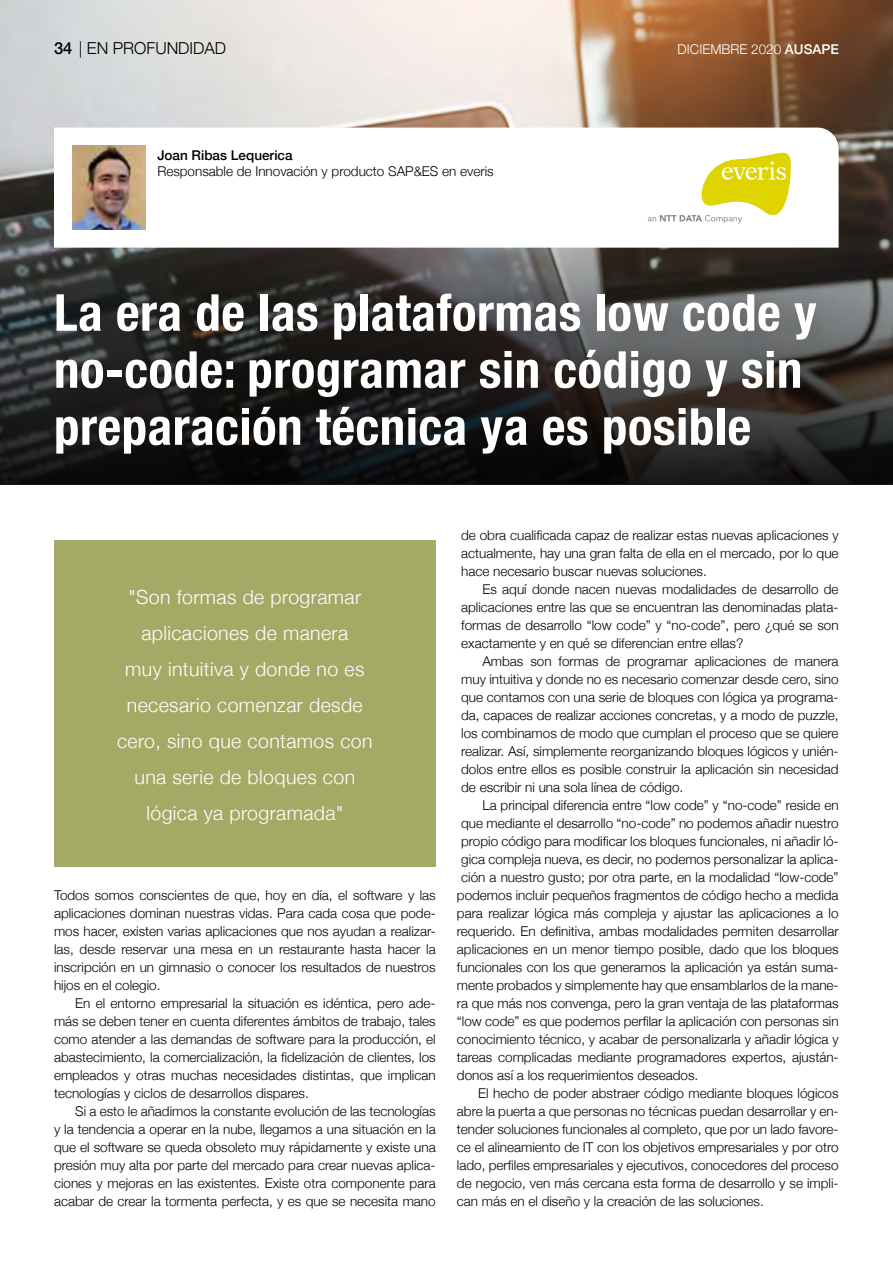
<style>
.page{position:relative;width:893px;height:1263px;background:#fff}
.page>*{position:absolute;margin:0;border:0;box-sizing:border-box;transform-origin:0 0}
.t1{font:700 condensed 51px/57px "Helvetica Neue";letter-spacing:.01em;color:#fff}
.t2{font:300 19.5px/36px "Helvetica Neue";letter-spacing:.02em;color:#fff;text-align:center}
.t3{font:300 16.5px "Helvetica Neue";color:#000}
.t4{font:300 13.5px/18px "Helvetica Neue";color:#000;text-align:justify}
.t5{font:300 13.5px "Helvetica Neue";color:#fff}
.t6{font:500 13.5px "Helvetica Neue";color:#000}
.s1{font-weight:500}
</style>
<div class="page">
<img style="left:0;top:0;width:893px;height:128px">
<svg style="left:0;top:128px;width:893px;height:357px;background:#413f3d"></svg>
<svg style="left:54px;top:128px;width:785px;height:120px"></svg>
<div style="left:29px;top:268px;width:812px;height:211px;background:#000;opacity:.29"></div>
<img style="left:73px;top:146px;width:73px;height:83px">
<svg style="left:648px;top:144px;width:144px;height:85px"></svg>
<div style="left:54px;top:540px;width:382px;height:326px;background:#a4aa65"></div>
<p class="t3" style="left:54px;top:35px;width:174px"><span class="s1">34</span> | EN PROFUNDIDAD</p>
<p class="t6" style="left:157px;top:144px;width:137px">Joan Ribas Lequerica</p>
<p class="t4" style="left:157px;top:161px;width:338px">Responsable de Innovación y producto SAP&amp;ES en everis</p>
<p class="t5" style="left:678px;top:38px;width:163px">DICIEMBRE 2020 <span class="s1">AUSAPE</span></p>
<h1 class="t1" style="left:54px;top:281px;width:764px">La era de las plataformas low code y no-code: programar sin código y sin preparación técnica ya es posible</h1>
<h2 class="t2" style="left:117px;top:578px;width:257px">"Son formas de programar aplicaciones de manera<br>muy intuitiva y donde no es necesario comenzar desde cero, sino que contamos con una serie de bloques con lógica ya programada"</h2>
<p class="t4" style="left:54px;top:885px;width:383px">Todos somos conscientes de que, hoy en día, el software y las aplicaciones dominan nuestras vidas. Para cada cosa que pode&shy;mos hacer, existen varias aplicaciones que nos ayudan a realizar&shy;las, desde reservar una mesa en un restaurante hasta hacer la inscripción en un gimnasio o conocer los resultados de nuestros hijos en el colegio.</p>
<p class="t4" style="left:54px;top:993px;width:383px;text-indent:21px">En el entorno empresarial la situación es idéntica, pero ade&shy;más se deben tener en cuenta diferentes ámbitos de trabajo, tales como atender a las demandas de software para la producción, el abastecimiento, la comercialización, la fidelización de clientes, los empleados y otras muchas necesidades distintas, que implican tecnologías y ciclos de desarrollos dispares.</p>
<p class="t4" style="left:54px;top:1101px;width:383px;text-indent:21px">Si a esto le añadimos la constante evolución de las tecnologías y la tendencia a operar en la nube, llegamos a una situación en la que el software se queda obsoleto muy rápidamente y existe una presión muy alta por parte del mercado para crear nuevas aplica&shy;ciones y mejoras en las existentes. Existe otra componente para acabar de crear la tormenta perfecta, y es que se necesita mano</p>
<p class="t4" style="left:461px;top:525px;width:379px">de obra cualificada capaz de realizar estas nuevas aplicaciones y actualmente, hay una gran falta de ella en el mercado, por lo que hace necesario buscar nuevas soluciones.</p>
<p class="t4" style="left:461px;top:579px;width:379px;text-indent:21px">Es aquí donde nacen nuevas modalidades de desarrollo de aplicaciones entre las que se encuentran las denominadas plata&shy;formas de desarrollo “low code” y “no-code”, pero ¿qué se son exactamente y en qué se diferencian entre ellas?</p>
<p class="t4" style="left:461px;top:651px;width:379px;text-indent:21px">Ambas son formas de programar aplicaciones de manera muy intuitiva y donde no es necesario comenzar desde cero, sino que contamos con una serie de bloques con lógica ya programa&shy;da, capaces de realizar acciones concretas, y a modo de puzzle, los combinamos de modo que cumplan el proceso que se quiere realizar. Así, simplemente reorganizando bloques lógicos y unién&shy;dolos entre ellos es posible construir la aplicación sin necesidad de escribir ni una sola línea de código.</p>
<p class="t4" style="left:482px;top:795px;width:358px">La principal diferencia entre “low code” y “no-code” reside en</p>
<p class="t4" style="left:461px;top:813px;width:379px">que mediante el desarrollo “no-code” no podemos añadir nuestro</p>
<p class="t4" style="left:461px;top:831px;width:379px">propio código para modificar los bloques funcionales, ni añadir ló-</p>
<p class="t4" style="left:461px;top:849px;width:379px">gica compleja nueva, es decir, no podemos personalizar la aplica-</p>
<p class="t4" style="left:461px;top:867px;width:379px">ción a nuestro gusto; por otra parte, en la modalidad “low-code”</p>
<p class="t4" style="left:457px;top:885px;width:383px">podemos incluir pequeños fragmentos de código hecho a medida</p>
<p class="t4" style="left:457px;top:903px;width:383px">para realizar lógica más compleja y ajustar las aplicaciones a lo</p>
<p class="t4" style="left:457px;top:921px;width:383px">requerido. En definitiva, ambas modalidades permiten desarrollar</p>
<p class="t4" style="left:457px;top:939px;width:383px">aplicaciones en un menor tiempo posible, dado que los bloques</p>
<p class="t4" style="left:457px;top:957px;width:383px">funcionales con los que generamos la aplicación ya están suma-</p>
<p class="t4" style="left:457px;top:975px;width:383px">mente probados y simplemente hay que ensamblarlos de la mane-</p>
<p class="t4" style="left:457px;top:993px;width:383px">ra que más nos convenga, pero la gran ventaja de las plataformas</p>
<p class="t4" style="left:457px;top:1011px;width:383px">“low code” es que podemos perfilar la aplicación con personas sin</p>
<p class="t4" style="left:457px;top:1029px;width:383px">conocimiento técnico, y acabar de personalizarla y añadir lógica y</p>
<p class="t4" style="left:457px;top:1047px;width:383px">tareas complicadas mediante programadores expertos, ajustán-</p>
<p class="t4" style="left:457px;top:1065px;width:243px">donos así a los requerimientos deseados.</p>
<p class="t4" style="left:478px;top:1083px;width:362px">El hecho de poder abstraer código mediante bloques lógicos</p>
<p class="t4" style="left:457px;top:1101px;width:383px">abre la puerta a que personas no técnicas puedan desarrollar y en-</p>
<p class="t4" style="left:457px;top:1119px;width:383px">tender soluciones funcionales al completo, que por un lado favore-</p>
<p class="t4" style="left:457px;top:1137px;width:383px">ce el alineamiento de IT con los objetivos empresariales y por otro</p>
<p class="t4" style="left:457px;top:1155px;width:383px">lado, perfiles empresariales y ejecutivos, conocedores del proceso</p>
<p class="t4" style="left:457px;top:1173px;width:383px">de negocio, ven más cercana esta forma de desarrollo y se impli-</p>
<p class="t4" style="left:457px;top:1191px;width:308px">can más en el diseño y la creación de las soluciones.</p>
</div>
